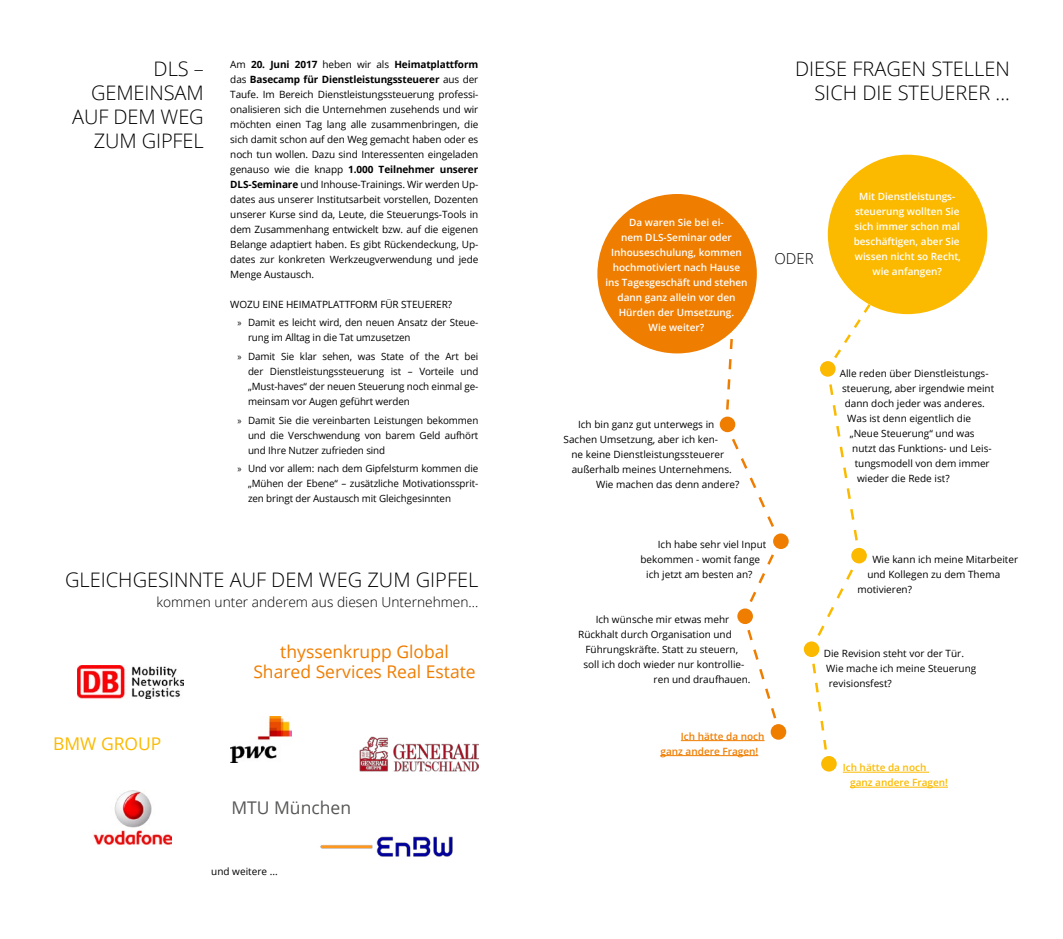
<style>
.page{position:relative;width:1063px;height:939px;background:#fff}
.page>*{position:absolute;margin:0;border:0;box-sizing:border-box;transform-origin:0 0}
.t1{font:300 20px/24px "Open Sans";color:#000;text-align:right}
.t2{font:17.5px/20px "Open Sans";color:#ef7d00;text-align:center}
.t3{font:17.5px "Open Sans";color:#575756}
.t4{font:17.5px "Open Sans";color:#fbba00}
.t5{font:300 15px "Open Sans";color:#000}
.t6{font:300 13.75px "Open Sans";color:#000}
.t7{font:10px/15px "Open Sans";color:#000;text-align:justify}
.t8{font:600 10px/15px "Open Sans";color:#fff;text-align:center}
.t9{font:600 10px/15px "Open Sans";color:#ef7d00}
.t10{font:600 10px/15px "Open Sans";color:#fbba00}
.s1{font-weight:700}
.s2{font-family:"Myriad Pro"}
</style>
<div class="page">
<div style="left:597px;top:194px;width:160px;height:159px;background:#ef7d00;border-radius:50%"></div>
<div style="left:828px;top:155px;width:159px;height:159px;background:#fbba00;border-radius:50%"></div>
<hr style="left:681px;top:740px;width:84px;height:1px;background:#ef7d00">
<hr style="left:661px;top:755px;width:97px;height:1px;background:#ef7d00">
<hr style="left:843px;top:772px;width:86px;height:1px;background:#fbba00">
<hr style="left:850px;top:787px;width:98px;height:1px;background:#fbba00">
<svg style="left:724px;top:321px;width:58px;height:415px"></svg>
<svg style="left:812px;top:290px;width:68px;height:471px"></svg>
<div style="left:720px;top:417px;width:15px;height:15px;background:#ef7d00;border-radius:50%"></div>
<div style="left:773px;top:533px;width:16px;height:16px;background:#ef7d00;border-radius:50%"></div>
<div style="left:737px;top:608px;width:16px;height:16px;background:#ef7d00;border-radius:50%"></div>
<div style="left:771px;top:724px;width:15px;height:16px;background:#ef7d00;border-radius:50%"></div>
<div style="left:821px;top:756px;width:16px;height:16px;background:#fbba00;border-radius:50%"></div>
<div style="left:804px;top:641px;width:15px;height:16px;background:#fbba00;border-radius:50%"></div>
<div style="left:851px;top:548px;width:16px;height:15px;background:#fbba00;border-radius:50%"></div>
<div style="left:820px;top:361px;width:16px;height:16px;background:#fbba00;border-radius:50%"></div>
<img style="left:78px;top:665px;width:106px;height:34px">
<img style="left:320px;top:836px;width:133px;height:21px">
<img style="left:360px;top:737px;width:118px;height:34px">
<img style="left:230px;top:716px;width:61px;height:47px">
<img style="left:93px;top:790px;width:79px;height:54px">
<h1 class="t1" style="left:72px;top:56px;width:133px">DLS –<br>GEMEINSAM<br>AUF DEM WEG<br>ZUM GIPFEL</h1>
<p class="t7" style="left:230px;top:57px;width:250px">Am <span class="s1">20. Juni 2017</span> heben wir als <span class="s1">Heimatplattform </span>das <span class="s1">Basecamp für Dienstleistungssteuerer</span> aus der Taufe. Im Bereich Dienstleistungssteuerung professi&shy;onalisieren sich die Unternehmen zusehends und wir möchten einen Tag lang alle zusammenbringen, die sich damit schon auf den Weg gemacht haben oder es noch tun wollen. Dazu sind Interessenten eingeladen genauso wie die knapp <span class="s1">1.000 Teilnehmer unserer DLS-Seminare</span> und Inhouse-Trainings. Wir werden Up&shy;dates aus unserer Institutsarbeit vorstellen, Dozenten unserer Kurse sind da, Leute, die Steuerungs-Tools in dem Zusammenhang entwickelt bzw. auf die eigenen Belange adaptiert haben. Es gibt Rückendeckung, Up&shy;dates zur konkreten Werkzeugverwendung und jede Menge Austausch.</p>
<p class="t7" style="left:237px;top:295px;width:242px;line-height:18.5px;text-indent:-7px">WOZU EINE HEIMATPLATTFORM FÜR STEUERER?<br><span class="s2">»</span> Damit es leicht wird, den neuen Ansatz der Steue-</p>
<p class="t7" style="left:237px;top:328px;width:242px;line-height:18.5px;text-indent:11px">rung im Alltag in die Tat umzusetzen<br><span class="s2">»</span> Damit Sie klar sehen, was State of the Art bei</p>
<p class="t7" style="left:248px;top:364px;width:232px">der Dienstleistungssteuerung ist – Vorteile und „Must-haves“ der neuen Steuerung noch einmal ge&shy;meinsam vor Augen geführt werden</p>
<p class="t7" style="left:248px;top:412px;width:232px;text-indent:-11px"><span class="s2">»</span> Damit Sie die vereinbarten Leistungen bekommen und die Verschwendung von barem Geld aufhört und Ihre Nutzer zufrieden sind</p>
<p class="t7" style="left:248px;top:461px;width:232px;text-indent:-11px"><span class="s2">»</span> Und vor allem: nach dem Gipfelsturm kommen die „Mühen der Ebene“ – zusätzliche Motivationssprit&shy;zen bringt der Austausch mit Gleichgesinnten</p>
<h1 class="t1" style="left:65px;top:567px;width:415px">GLEICHGESINNTE AUF DEM WEG ZUM GIPFEL</h1>
<h3 class="t6" style="left:156px;top:592px;width:324px">kommen unter anderem aus diesen Unternehmen...</h3>
<h2 class="t4" style="left:53px;top:732px;width:110px">BMW GROUP</h2>
<h2 class="t2" style="left:253px;top:641px;width:224px">thyssenkrupp Global<br>Shared Services Real Estate</h2>
<h2 class="t3" style="left:231px;top:796px;width:121px">MTU München</h2>
<p class="t7" style="left:211px;top:864px;width:68px">und weitere ...</p>
<h1 class="t1" style="left:795px;top:56px;width:216px">DIESE FRAGEN STELLEN<br>SICH DIE STEUERER ...</h1>
<p class="t8" style="left:605px;top:215px;width:144px">Da waren Sie bei ei-<br>nem DLS-Seminar oder<br>Inhouseschulung, kommen hochmotiviert nach Hause ins Tagesgeschäft und stehen dann ganz allein vor den<br>Hürden der Umsetzung.<br>Wie weiter?</p>
<p class="t7" style="left:578px;top:417px;width:138px">Ich bin ganz gut unterwegs in</p>
<p class="t7" style="left:564px;top:432px;width:156px">Sachen Umsetzung, aber ich ken-</p>
<p class="t7" style="left:571px;top:447px;width:154px">ne keine Dienstleistungssteuerer</p>
<p class="t7" style="left:572px;top:462px;width:162px">außerhalb meines Unternehmens.</p>
<p class="t7" style="left:596px;top:477px;width:145px">Wie machen das denn andere?</p>
<h3 class="t5" style="left:774px;top:248px;width:41px">ODER</h3>
<p class="t8" style="left:854px;top:189px;width:109px">Mit Dienstleistungs&shy;steuerung wollten Sie sich immer schon mal beschäftigen, aber Sie wissen nicht so Recht, wie anfangen?</p>
<p class="t7" style="left:840px;top:365px;width:150px">Alle reden über Dienstleistungs-</p>
<p class="t7" style="left:842px;top:380px;width:154px">steuerung, aber irgendwie meint</p>
<p class="t7" style="left:845px;top:395px;width:142px">dann doch jeder was anderes.</p>
<p class="t7" style="left:847px;top:410px;width:125px">Was ist denn eigentlich die</p>
<p class="t7" style="left:850px;top:425px;width:126px">„Neue Steuerung“ und was</p>
<p class="t7" style="left:852px;top:440px;width:141px">nutzt das Funktions- und Leis-</p>
<p class="t7" style="left:855px;top:455px;width:137px">tungsmodell von dem immer</p>
<p class="t7" style="left:857px;top:470px;width:94px">wieder die Rede ist?</p>
<p class="t7" style="left:658px;top:537px;width:110px">Ich habe sehr viel Input</p>
<p class="t7" style="left:640px;top:552px;width:121px">bekommen - womit fange</p>
<p class="t7" style="left:646px;top:567px;width:108px">ich jetzt am besten an?</p>
<p class="t7" style="left:596px;top:612px;width:135px">Ich wünsche mir etwas mehr</p>
<p class="t7" style="left:578px;top:627px;width:155px">Rückhalt durch Organisation und</p>
<p class="t7" style="left:585px;top:642px;width:154px">Führungskräfte. Statt zu steuern,</p>
<p class="t7" style="left:583px;top:657px;width:162px">soll ich doch wieder nur kontrollie-</p>
<p class="t7" style="left:654px;top:672px;width:98px">ren und draufhauen.</p>
<p class="t9" style="left:661px;top:729px;width:106px;text-indent:20px">Ich hätte da noch ganz andere Fragen!</p>
<p class="t7" style="left:872px;top:552px;width:147px">Wie kann ich meine Mitarbeiter</p>
<p class="t7" style="left:867px;top:567px;width:134px">und Kollegen zu dem Thema</p>
<p class="t7" style="left:857px;top:582px;width:56px">motivieren?</p>
<p class="t7" style="left:824px;top:646px;width:154px;text-align:left">Die Revision steht vor der Tür.<br>Wie mache ich meine Steuerung revisionsfest?</p>
<p class="t10" style="left:850px;top:760px;width:99px;text-indent:-8px">Ich hätte da noch ganz andere Fragen!</p>
</div>
